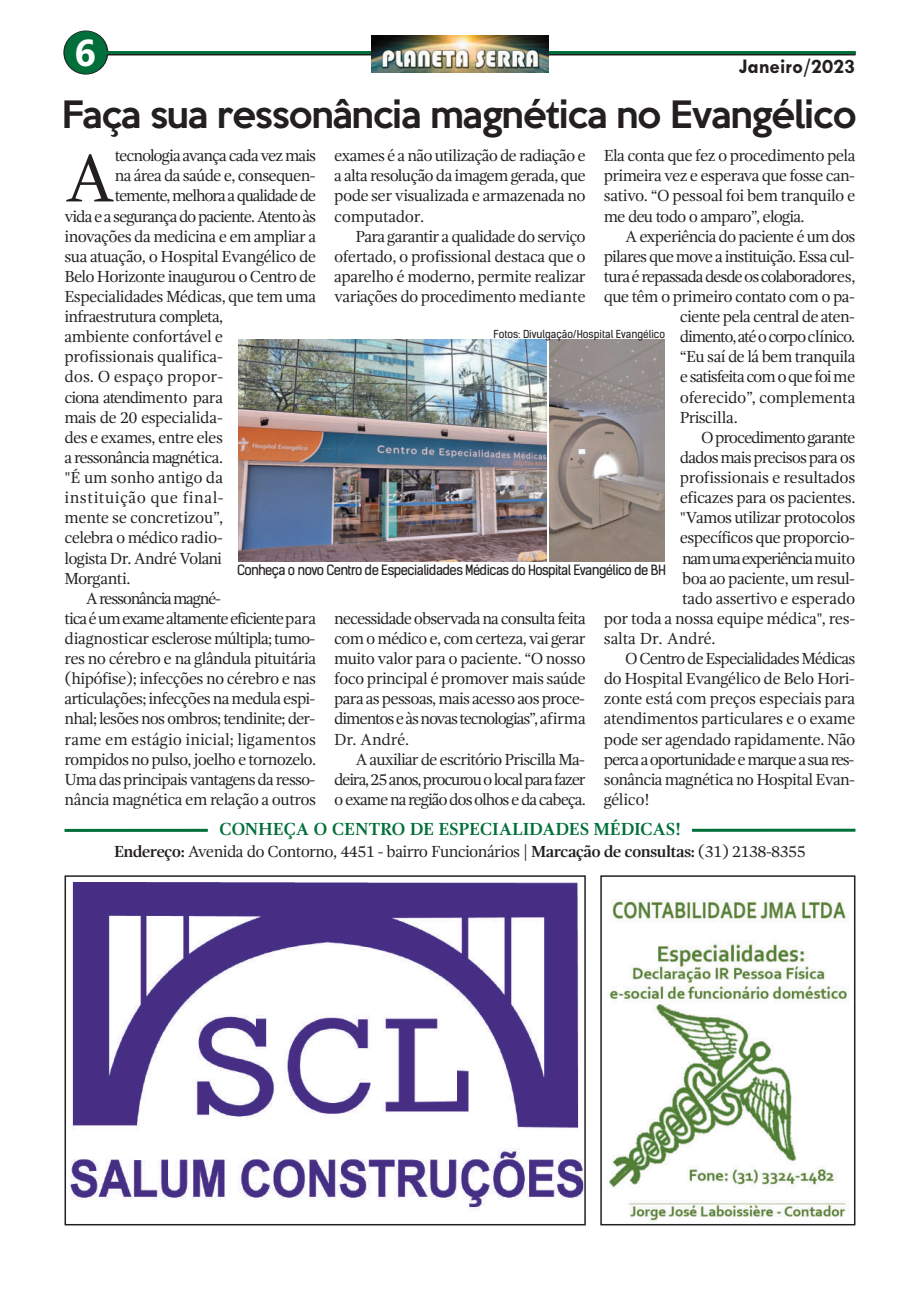
<style>
.page{position:relative;width:920px;height:1290px;background:#fff}
.page>*{position:absolute;margin:0;border:0;box-sizing:border-box;transform-origin:0 0}
.t1{font:69px "Gandhi Serif";color:#231f20}
.t2{font:700 37.5px "Ebrima";color:#fff}
.t3{font:500 34.5px "Keep Calm";letter-spacing:-.025em;color:#231f20}
.t4{font:700 21px "Tw Cen";color:#231f20}
.t5{font:700 18px "Gandhi Serif";letter-spacing:-.01em;color:#016f3a}
.t6{font:16.5px/20.1px "Gandhi Serif";letter-spacing:-.045em;color:#231f20;text-align:justify}
.t7{font:16.5px "Gandhi Serif";letter-spacing:-.025em;color:#231f20}
.t8{font:16.5px "Gandhi Serif";letter-spacing:-.07em;color:#231f20}
.t9{font:16.5px "Gandhi Serif";letter-spacing:-.065em;color:#231f20}
.t10{font:16.5px "Gandhi Serif";letter-spacing:-.015em;color:#231f20}
.t11{font:16.5px "Gandhi Serif";letter-spacing:-.005em;color:#231f20}
.t12{font:16.5px "Gandhi Serif";letter-spacing:-.075em;color:#231f20}
.t13{font:16.5px "Gandhi Serif";letter-spacing:-.02em;color:#231f20}
.t14{font:16.5px "Gandhi Serif";letter-spacing:-.085em;color:#231f20}
.t15{font:16.5px "Gandhi Serif";letter-spacing:.03em;color:#231f20}
.t16{font:16.5px "Gandhi Serif";letter-spacing:-.01em;color:#231f20}
.t17{font:13.5px "Kelson Sans";letter-spacing:-.04em;color:#231f20}
.t18{font:10.5px "Kelson Sans";color:#231f20}
.s1{font-weight:700}
</style>
<div class="page">
<svg style="left:63px;top:31px;width:45px;height:44px"></svg>
<hr style="left:98px;top:52px;width:757px;height:3px;background:#231f20">
<hr style="left:94px;top:51px;width:761px;height:3px;background:#016f3a">
<div style="left:65px;top:31px;width:42px;height:43px;background:#016f3a;border-radius:50%"></div>
<img style="left:372px;top:35px;width:176px;height:38px">
<img style="left:608px;top:899px;width:240px;height:322px">
<div style="left:600px;top:875px;width:255px;height:350px;border:2px solid #231f20"></div>
<img style="left:70px;top:883px;width:513px;height:328px">
<div style="left:65px;top:875px;width:521px;height:350px;border:2px solid #231f20"></div>
<img style="left:238px;top:340px;width:309px;height:221px">
<hr style="left:692px;top:829px;width:163px;height:3px;background:#016f3a">
<hr style="left:65px;top:829px;width:143px;height:3px;background:#016f3a">
<img style="left:549px;top:340px;width:116px;height:221px">
<h2 class="t2" style="left:75px;top:31px;width:23px">6</h2>
<p class="t4" style="left:739px;top:54px;width:118px">Janeiro/2023</p>
<h3 class="t3" style="left:62px;top:84px;width:796px">Faça sua ressonância magnética no Evangélico</h3>
<h1 class="t1" style="left:65px;top:151px;width:53px">A</h1>
<p class="t6" style="left:115px;top:147px;width:203px">tecnologia avança cada vez mais</p>
<p class="t6" style="left:334px;top:147px;width:253px">exames é a não utilização de radiação e a alta resolução da imagem gerada, que pode ser visualizada e armazenada no computador.</p>
<p class="t6" style="left:334px;top:227px;width:253px;text-indent:21px">Para garantir a qualidade do serviço ofertado, o profissional destaca que o aparelho é moderno, permite realizar variações do procedimento mediante</p>
<p class="t6" style="left:604px;top:147px;width:253px">Ela conta que fez o procedimento pela primeira vez e esperava que fosse can&shy;sativo. “O pessoal foi bem tranquilo e me deu todo o amparo”, elogia.</p>
<p class="t6" style="left:625px;top:227px;width:232px">A experiência do paciente é um dos</p>
<p class="t6" style="left:604px;top:248px;width:252px">pilares que move a instituição. Essa cul-</p>
<p class="t9" style="left:604px;top:270px;width:253px">turaérepassadadesdeoscolaboradores,</p>
<p class="t6" style="left:604px;top:288px;width:253px">que têm o primeiro contato com o pa-</p>
<p class="t6" style="left:680px;top:308px;width:177px">ciente pela central de aten-</p>
<p class="t12" style="left:680px;top:330px;width:177px">dimento,atéocorpoclínico.</p>
<p class="t6" style="left:680px;top:348px;width:177px">“Eu saí de lá bem tranquila</p>
<p class="t9" style="left:680px;top:370px;width:177px">e satisfeita com o que foi me</p>
<p class="t7" style="left:680px;top:390px;width:177px">oferecido”, complementa</p>
<p class="t6" style="left:680px;top:408px;width:60px">Priscilla.</p>
<p class="t8" style="left:701px;top:431px;width:156px">O procedimento garante</p>
<p class="t6" style="left:680px;top:449px;width:177px">dados mais precisos para os</p>
<p class="t10" style="left:680px;top:471px;width:177px">profissionais e resultados</p>
<p class="t6" style="left:680px;top:489px;width:177px">eficazes para os pacientes.</p>
<p class="t6" style="left:680px;top:509px;width:177px">"Vamos utilizar protocolos</p>
<p class="t6" style="left:680px;top:529px;width:177px">específicos que proporcio-</p>
<p class="t14" style="left:682px;top:551px;width:175px">namumaexperiênciamuito</p>
<p class="t6" style="left:682px;top:569px;width:174px">boa ao paciente, um resul-</p>
<p class="t7" style="left:682px;top:592px;width:175px">tado assertivo e esperado</p>
<p class="t7" style="left:604px;top:612px;width:253px">por toda a nossa equipe médica", res-</p>
<p class="t10" style="left:604px;top:632px;width:113px">salta Dr. André.</p>
<p class="t6" style="left:625px;top:650px;width:232px">O Centro de Especialidades Médicas</p>
<p class="t6" style="left:604px;top:670px;width:253px">do Hospital Evangélico de Belo Hori-</p>
<p class="t13" style="left:604px;top:692px;width:253px">zonte está com preços especiais para</p>
<p class="t7" style="left:604px;top:712px;width:253px">atendimentos particulares e o exame</p>
<p class="t6" style="left:604px;top:730px;width:253px">pode ser agendado rapidamente. Não</p>
<p class="t8" style="left:604px;top:752px;width:252px">percaaoportunidade emarqueasuares-</p>
<p class="t6" style="left:604px;top:771px;width:253px">sonância magnética no Hospital Evan-</p>
<p class="t6" style="left:604px;top:791px;width:48px">gélico!</p>
<p class="t6" style="left:114px;top:842px;width:693px"><span class="s1">Endereço:</span> Avenida do Contorno, 4451 - bairro Funcionários | <span class="s1">Marcação de consultas:</span> (31) 2138-8355</p>
<p class="t6" style="left:115px;top:167px;width:202px">na área da saúde e, consequen-</p>
<p class="t8" style="left:115px;top:189px;width:203px">temente,melhoraaqualidadede</p>
<p class="t9" style="left:65px;top:209px;width:253px">vidaeasegurançadopaciente.Atentoàs</p>
<p class="t6" style="left:65px;top:227px;width:253px">inovações da medicina e em ampliar a</p>
<p class="t6" style="left:65px;top:248px;width:253px">sua atuação, o Hospital Evangélico de</p>
<p class="t6" style="left:65px;top:268px;width:253px">Belo Horizonte inaugurou o Centro de</p>
<p class="t6" style="left:65px;top:288px;width:253px">Especialidades Médicas, que tem uma</p>
<p class="t6" style="left:65px;top:308px;width:160px">infraestrutura completa,</p>
<p class="t7" style="left:65px;top:330px;width:160px">ambiente confortável e</p>
<p class="t10" style="left:65px;top:350px;width:160px">profissionais qualifica-</p>
<p class="t11" style="left:65px;top:370px;width:160px">dos. O espaço propor-</p>
<p class="t9" style="left:65px;top:390px;width:160px">ciona atendimento para</p>
<p class="t6" style="left:65px;top:408px;width:160px">mais de 20 especialida-</p>
<p class="t6" style="left:65px;top:429px;width:160px">des e exames, entre eles</p>
<p class="t6" style="left:65px;top:449px;width:160px">a ressonância magnética.</p>
<p class="t16" style="left:65px;top:471px;width:160px">"É um sonho antigo da</p>
<p class="t15" style="left:65px;top:491px;width:161px">instituição que final-</p>
<p class="t7" style="left:65px;top:511px;width:160px">mente se concretizou”,</p>
<p class="t6" style="left:65px;top:529px;width:160px">celebra o médico radio-</p>
<p class="t6" style="left:65px;top:549px;width:159px">logista Dr. André Volani</p>
<p class="t6" style="left:65px;top:569px;width:68px">Morganti.</p>
<p class="t12" style="left:86px;top:592px;width:137px">Aressonânciamagné-</p>
<p class="t8" style="left:65px;top:612px;width:253px">ticaéumexamealtamenteeficientepara</p>
<p class="t6" style="left:65px;top:630px;width:252px">diagnosticar esclerose múltipla; tumo-</p>
<p class="t6" style="left:65px;top:650px;width:253px">res no cérebro e na glândula pituitária</p>
<p class="t6" style="left:65px;top:670px;width:253px">(hipófise); infecções no cérebro e nas</p>
<p class="t6" style="left:65px;top:690px;width:252px">articulações; infecções na medula espi-</p>
<p class="t6" style="left:65px;top:710px;width:252px">nhal; lesões nos ombros; tendinite; der-</p>
<p class="t11" style="left:65px;top:732px;width:253px">rame em estágio inicial; ligamentos</p>
<p class="t6" style="left:65px;top:750px;width:253px">rompidos no pulso, joelho e tornozelo.</p>
<p class="t6" style="left:65px;top:771px;width:252px">Uma das principais vantagens da resso-</p>
<p class="t6" style="left:65px;top:791px;width:253px">nância magnética em relação a outros</p>
<p class="t18" style="left:494px;top:331px;width:173px">Fotos: Divulgação/Hospital Evangélico</p>
<p class="t17" style="left:237px;top:565px;width:430px">Conheça o novo Centro de Especialidades Médicas do Hospital Evangélico de BH</p>
<p class="t6" style="left:334px;top:610px;width:253px">necessidade observada na consulta feita com o médico e, com certeza, vai gerar muito valor para o paciente. “O nosso foco principal é promover mais saúde para as pessoas, mais acesso aos proce&shy;dimentoseàsnovastecnologias”,afirma Dr. André.</p>
<p class="t6" style="left:334px;top:750px;width:253px;text-indent:21px">A auxiliar de escritório Priscilla Ma&shy;deira,25anos,procurouolocalparafazer o exame na região dos olhos e da cabeça.</p>
<p class="t5" style="left:219px;top:822px;width:464px">CONHEÇA O CENTRO DE ESPECIALIDADES MÉDICAS!</p>
</div>
